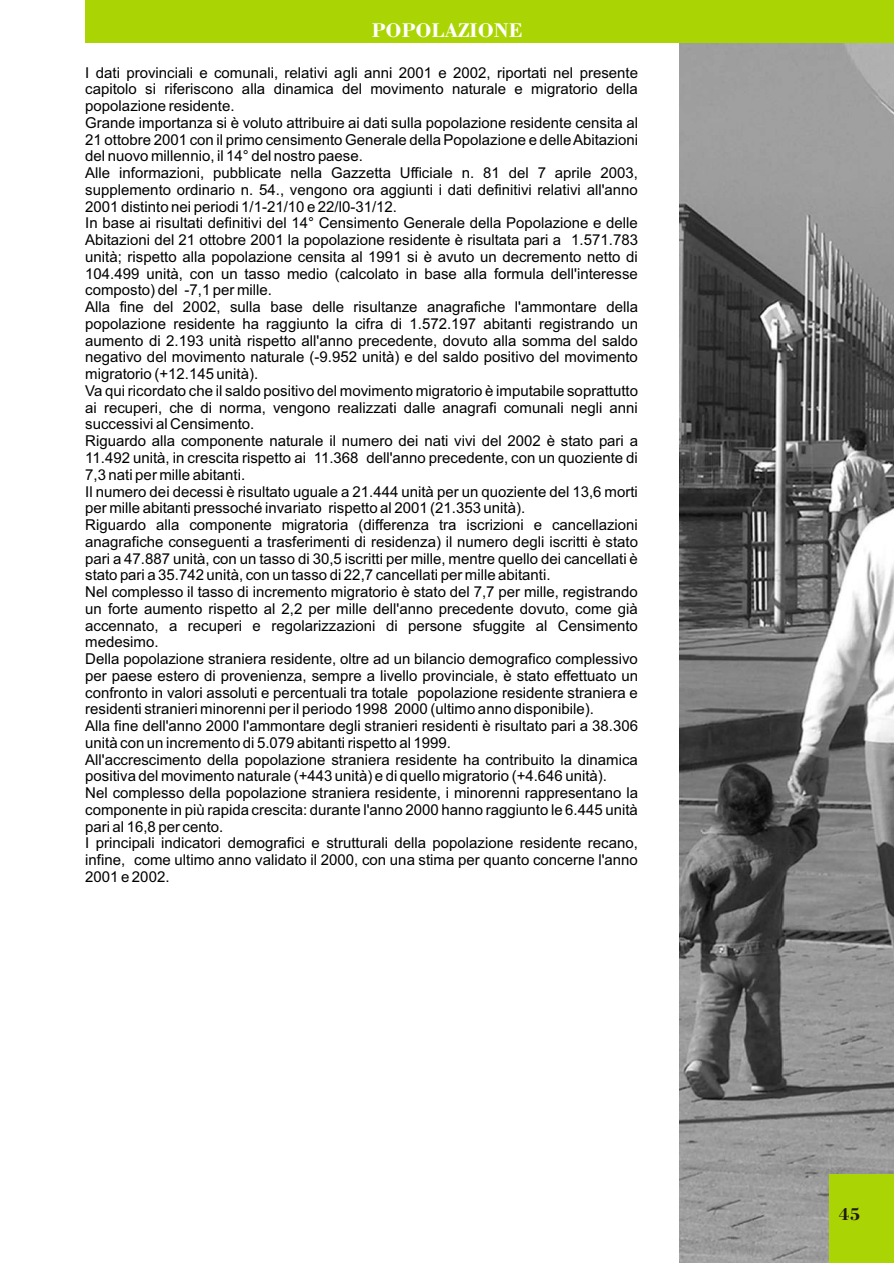
<style>
.page{position:relative;width:894px;height:1263px;background:#fff}
.page>*{position:absolute;margin:0;border:0;box-sizing:border-box;transform-origin:0 0}
.t1{font:21px "Bodoni Bd BT";color:#fff}
.t2{font:18px "Bodoni Bd BT";color:#1f1a17}
.t3{font:15px/16.8px "Arial";color:#000}
</style>
<div class="page">
<img style="left:680px;top:43px;width:214px;height:1220px">
<div style="left:829px;top:1174px;width:65px;height:89px;background:#abd405"></div>
<div style="left:85px;top:0;width:809px;height:43px;background:#abd405"></div>
<h1 class="t1" style="left:372px;top:21px;width:152px">POPOLAZIONE</h1>
<p class="t3" style="left:85px;top:65px;width:554px">I dati provinciali e comunali, relativi agli anni 2001 e 2002, riportati nel presente capitolo si riferiscono alla dinamica del movimento naturale e migratorio della popolazione residente.<br>Grande importanza si è voluto attribuire ai dati sulla popolazione residente censita al 21 ottobre 2001 con il primo censimento Generale della Popolazione e delle Abitazioni del nuovo millennio, il 14° del nostro paese.<br>Alle informazioni, pubblicate nella Gazzetta Ufficiale n. 81 del 7 aprile 2003, supplemento ordinario n. 54., vengono ora aggiunti i dati definitivi relativi all'anno 2001 distinto nei periodi 1/1-21/10 e 22/l0-31/12.<br>In base ai risultati definitivi del 14° Censimento Generale della Popolazione e delle Abitazioni del 21 ottobre 2001 la popolazione residente è risultata pari a 1.571.783 unità; rispetto alla popolazione censita al 1991 si è avuto un decremento netto di 104.499 unità, con un tasso medio (calcolato in base alla formula dell'interesse composto) del -7,1 per mille.<br>Alla fine del 2002, sulla base delle risultanze anagrafiche l'ammontare della popolazione residente ha raggiunto la cifra di 1.572.197 abitanti registrando un aumento di 2.193 unità rispetto all'anno precedente, dovuto alla somma del saldo negativo del movimento naturale (-9.952 unità) e del saldo positivo del movimento migratorio (+12.145 unità).<br>Va qui ricordato che il saldo positivo del movimento migratorio è imputabile soprattutto ai recuperi, che di norma, vengono realizzati dalle anagrafi comunali negli anni successivi al Censimento.<br>Riguardo alla componente naturale il numero dei nati vivi del 2002 è stato pari a 11.492 unità, in crescita rispetto ai 11.368 dell'anno precedente, con un quoziente di 7,3 nati per mille abitanti.<br>Il numero dei decessi è risultato uguale a 21.444 unità per un quoziente del 13,6 morti per mille abitanti pressoché invariato rispetto al 2001 (21.353 unità).<br>Riguardo alla componente migratoria (differenza tra iscrizioni e cancellazioni anagrafiche conseguenti a trasferimenti di residenza) il numero degli iscritti è stato pari a 47.887 unità, con un tasso di 30,5 iscritti per mille, mentre quello dei cancellati è stato pari a 35.742 unità, con un tasso di 22,7 cancellati per mille abitanti.<br>Nel complesso il tasso di incremento migratorio è stato del 7,7 per mille, registrando un forte aumento rispetto al 2,2 per mille dell'anno precedente dovuto, come già accennato, a recuperi e regolarizzazioni di persone sfuggite al Censimento medesimo.<br>Della popolazione straniera residente, oltre ad un bilancio demografico complessivo per paese estero di provenienza, sempre a livello provinciale, è stato effettuato un confronto in valori assoluti e percentuali tra totale popolazione residente straniera e residenti stranieri minorenni per il periodo 1998 2000 (ultimo anno disponibile).<br>Alla fine dell'anno 2000 l'ammontare degli stranieri residenti è risultato pari a 38.306 unità con un incremento di 5.079 abitanti rispetto al 1999.<br>All'accrescimento della popolazione straniera residente ha contribuito la dinamica positiva del movimento naturale (+443 unità) e di quello migratorio (+4.646 unità).<br>Nel complesso della popolazione straniera residente, i minorenni rappresentano la componente in più rapida crescita: durante l'anno 2000 hanno raggiunto le 6.445 unità pari al 16,8 per cento.<br>I principali indicatori demografici e strutturali della popolazione residente recano, infine, come ultimo anno validato il 2000, con una stima per quanto concerne l'anno 2001 e 2002.</p>
<p class="t2" style="left:839px;top:1206px;width:23px">45</p>
</div>
